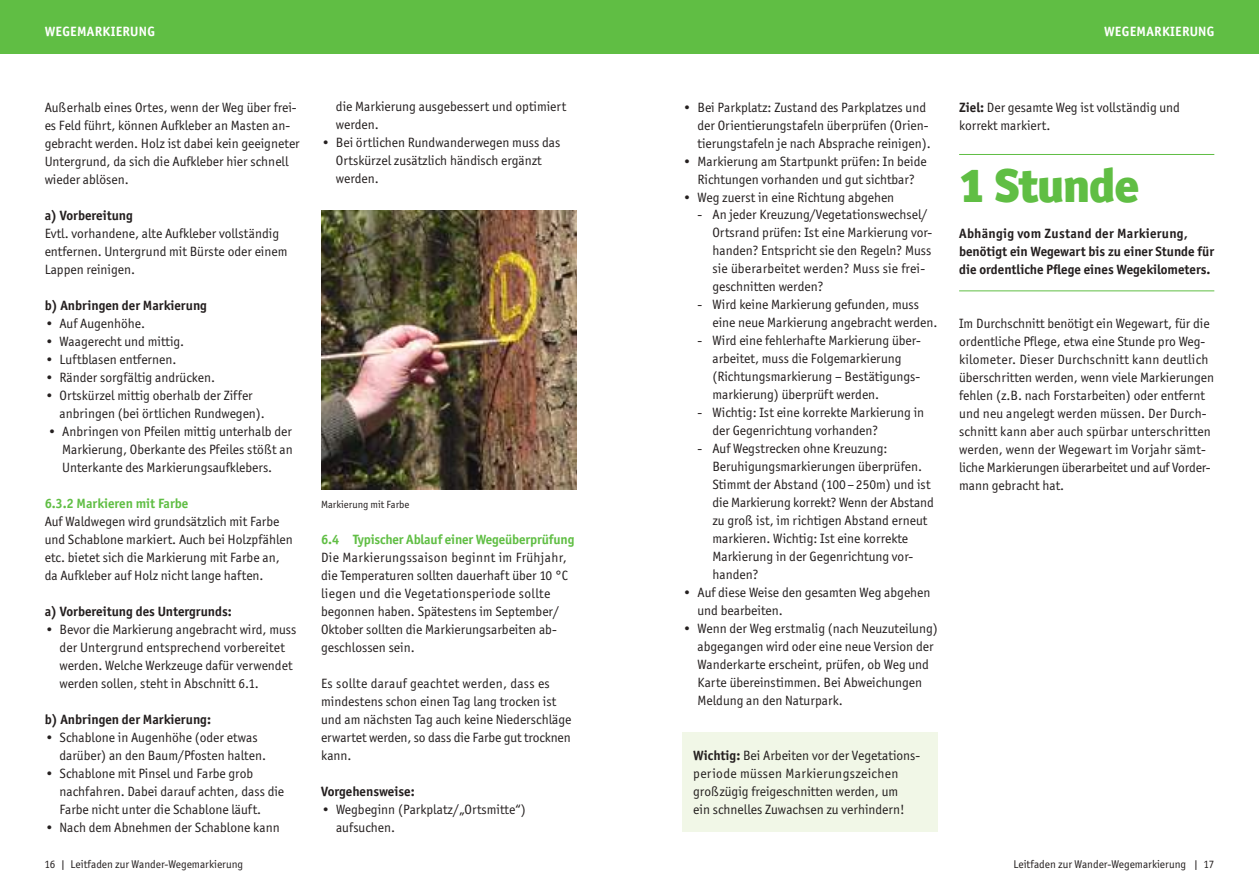
<style>
.page{position:relative;width:1259px;height:893px;background:#fff}
.page>*{position:absolute;margin:0;border:0;box-sizing:border-box;transform-origin:0 0}
.t1{font:900 48px "ITC Officina Sans";letter-spacing:-.025em;color:#60be44}
.t2{font:13.5px/18px "ITC Officina Sans";color:#241f1f}
.t3{font:700 13.5px/18px "ITC Officina Sans";color:#241f1f}
.t4{font:700 13.5px "ITC Officina Sans";letter-spacing:-.01em;color:#60be44}
.t5{font:700 13.5px "ITC Officina Sans";letter-spacing:.025em;color:#fff}
.t6{font:11.25px "ITC Officina Sans";color:#241f1f}
.t7{font:10.5px "ITC Officina Sans";color:#241f1f}
.s1{font-weight:700}
</style>
<div class="page">
<div style="left:0;top:0;width:1259px;height:53px;background:#60be44"></div>
<img style="left:321px;top:211px;width:255px;height:279px">
<div style="left:682px;top:732px;width:256px;height:100px;background:#f1f7e7"></div>
<hr style="left:959px;top:154px;width:255px;height:1px;background:#60be44">
<hr style="left:959px;top:291px;width:255px;height:1px;background:#60be44">
<p class="t5" style="left:45px;top:23px;width:112px">WEGEMARKIERUNG</p>
<p class="t5" style="left:1104px;top:23px;width:112px">WEGEMARKIERUNG</p>
<p class="t2" style="left:45px;top:98px;width:257px">Außerhalb eines Ortes, wenn der Weg über frei&shy;es Feld führt, können Aufkleber an Masten an&shy;gebracht werden. Holz ist dabei kein geeigneter Untergrund, da sich die Aufkleber hier schnell wieder ablösen.</p>
<p class="t3" style="left:45px;top:206px;width:90px">a) Vorbereitung</p>
<p class="t2" style="left:45px;top:224px;width:244px">Evtl. vorhandene, alte Aufkleber vollständig entfernen. Untergrund mit Bürste oder einem<br>Lappen reinigen.</p>
<p class="t3" style="left:45px;top:296px;width:164px">b) Anbringen der Markierung</p>
<p class="t2" style="left:45px;top:314px;width:102px">• Auf Augenhöhe.</p>
<p class="t2" style="left:45px;top:332px;width:141px">• Waagerecht und mittig.</p>
<p class="t2" style="left:45px;top:350px;width:133px">• Luftblasen entfernen.</p>
<p class="t2" style="left:45px;top:368px;width:172px">• Ränder sorgfältig andrücken.</p>
<p class="t2" style="left:59px;top:386px;width:207px;text-indent:-15px">• Ortskürzel mittig oberhalb der Ziffer anbringen (bei örtlichen Rundwegen).</p>
<p class="t2" style="left:62px;top:422px;width:232px;text-align:justify;text-indent:-15px">• Anbringen von Pfeilen mittig unterhalb der Markierung, Oberkante des Pfeiles stößt an Unterkante des Markierungsaufklebers.</p>
<p class="t4" style="left:45px;top:495px;width:145px">6.3.2 Markieren mit Farbe</p>
<p class="t2" style="left:45px;top:512px;width:250px">Auf Waldwegen wird grundsätzlich mit Farbe und Schablone markiert. Auch bei Holzpfählen etc. bietet sich die Markierung mit Farbe an, da Aufkleber auf Holz nicht lange haften.</p>
<p class="t3" style="left:45px;top:602px;width:189px">a) Vorbereitung des Untergrunds:</p>
<p class="t2" style="left:59px;top:620px;width:238px;text-indent:-15px">• Bevor die Markierung angebracht wird, muss der Untergrund entsprechend vorbereitet werden. Welche Werkzeuge dafür verwendet werden sollen, steht in Abschnitt 6.1.</p>
<p class="t3" style="left:45px;top:710px;width:168px">b) Anbringen der Markierung:</p>
<p class="t2" style="left:59px;top:728px;width:208px;text-indent:-15px">• Schablone in Augenhöhe (oder etwas darüber) an den Baum/Pfosten halten.</p>
<p class="t2" style="left:59px;top:764px;width:226px;text-indent:-15px">• Schablone mit Pinsel und Farbe grob nachfahren. Dabei darauf achten, dass die<br>Farbe nicht unter die Schablone läuft.</p>
<p class="t2" style="left:45px;top:818px;width:236px">• Nach dem Abnehmen der Schablone kann</p>
<p class="t2" style="left:336px;top:98px;width:232px">die Markierung ausgebessert und optimiert werden.</p>
<p class="t2" style="left:336px;top:134px;width:226px;text-indent:-15px">• Bei örtlichen Rundwanderwegen muss das<br>Ortskürzel zusätzlich händisch ergänzt werden.</p>
<p class="t7" style="left:321px;top:498px;width:90px">Markierung mit Farbe</p>
<p class="t4" style="left:321px;top:531px;width:255px">6.4 Typischer Ablauf einer Wegeüberprüfung</p>
<p class="t2" style="left:321px;top:548px;width:248px">Die Markierungssaison beginnt im Frühjahr, die Temperaturen sollten dauerhaft über 10 °C liegen und die Vegetationsperiode sollte begonnen haben. Spätestens im September/ Oktober sollten die Markierungsarbeiten ab&shy;geschlossen sein.</p>
<p class="t2" style="left:321px;top:674px;width:252px">Es sollte darauf geachtet werden, dass es mindestens schon einen Tag lang trocken ist und am nächsten Tag auch keine Niederschläge erwartet werden, so dass die Farbe gut trocknen kann.</p>
<p class="t3" style="left:321px;top:782px;width:95px">Vorgehensweise:</p>
<p class="t2" style="left:336px;top:800px;width:191px;text-indent:-15px">• Wegbeginn (Parkplatz/„Ortsmitte“) aufsuchen.</p>
<p class="t2" style="left:697px;top:98px;width:235px;text-indent:-15px">• Bei Parkplatz: Zustand des Parkplatzes und der Orientierungstafeln überprüfen (Orien&shy;tierungstafeln je nach Absprache reinigen).</p>
<p class="t2" style="left:682px;top:152px;width:245px;text-align:center">• Markierung am Startpunkt prüfen: In beide<br>Richtungen vorhanden und gut sichtbar?</p>
<p class="t2" style="left:682px;top:188px;width:213px">• Weg zuerst in eine Richtung abgehen</p>
<p class="t2" style="left:712px;top:206px;width:221px;text-indent:-15px">- An jeder Kreuzung/Vegetationswechsel/ Ortsrand prüfen: Ist eine Markierung vor&shy;handen? Entspricht sie den Regeln? Muss sie überarbeitet werden? Muss sie frei&shy;geschnitten werden?</p>
<p class="t2" style="left:712px;top:296px;width:227px;text-indent:-15px">- Wird keine Markierung gefunden, muss eine neue Markierung angebracht werden.</p>
<p class="t2" style="left:712px;top:332px;width:210px;text-indent:-15px">- Wird eine fehlerhafte Markierung über&shy;arbeitet, muss die Folgemarkierung (Richtungsmarkierung – Bestätigungs&shy;markierung) überprüft werden.</p>
<p class="t2" style="left:712px;top:404px;width:213px;text-indent:-15px">- Wichtig: Ist eine korrekte Markierung in der Gegenrichtung vorhanden?</p>
<p class="t2" style="left:712px;top:440px;width:223px;text-indent:-15px">- Auf Wegstrecken ohne Kreuzung:<br>Beruhigungsmarkierungen überprüfen.<br>Stimmt der Abstand (100 – 250m) und ist die Markierung korrekt? Wenn der Abstand zu groß ist, im richtigen Abstand erneut markieren. Wichtig: Ist eine korrekte Markierung in der Gegenrichtung vor&shy;handen?</p>
<p class="t2" style="left:697px;top:584px;width:234px;text-indent:-15px">• Auf diese Weise den gesamten Weg abgehen und bearbeiten.</p>
<p class="t2" style="left:697px;top:620px;width:242px;text-indent:-15px">• Wenn der Weg erstmalig (nach Neuzuteilung) abgegangen wird oder eine neue Version der Wanderkarte erscheint, prüfen, ob Weg und Karte übereinstimmen. Bei Abweichungen Meldung an den Naturpark.</p>
<p class="t2" style="left:693px;top:746px;width:228px"><span class="s1">Wichtig:</span> Bei Arbeiten vor der Vegetations&shy;periode müssen Markierungszeichen großzügig freigeschnitten werden, um<br>ein schnelles Zuwachsen zu verhindern!</p>
<p class="t2" style="left:959px;top:98px;width:222px"><span class="s1">Ziel:</span> Der gesamte Weg ist vollständig und korrekt markiert.</p>
<h1 class="t1" style="left:959px;top:154px;width:182px">1 Stunde</h1>
<p class="t3" style="left:959px;top:224px;width:257px">Abhängig vom Zustand der Markierung, benötigt ein Wegewart bis zu einer Stunde für die ordentliche Pflege eines Wegekilometers.</p>
<p class="t2" style="left:959px;top:314px;width:256px">Im Durchschnitt benötigt ein Wegewart, für die ordentliche Pflege, etwa eine Stunde pro Weg&shy;kilometer. Dieser Durchschnitt kann deutlich überschritten werden, wenn viele Markierungen fehlen (z.B. nach Forstarbeiten) oder entfernt und neu angelegt werden müssen. Der Durch&shy;schnitt kann aber auch spürbar unterschritten werden, wenn der Wegewart im Vorjahr sämt&shy;liche Markierungen überarbeitet und auf Vorder&shy;mann gebracht hat.</p>
<p class="t6" style="left:45px;top:857px;width:200px">16 | Leitfaden zur Wander-Wegemarkierung</p>
<p class="t6" style="left:1013px;top:857px;width:202px">Leitfaden zur Wander-Wegemarkierung | 17</p>
</div>
